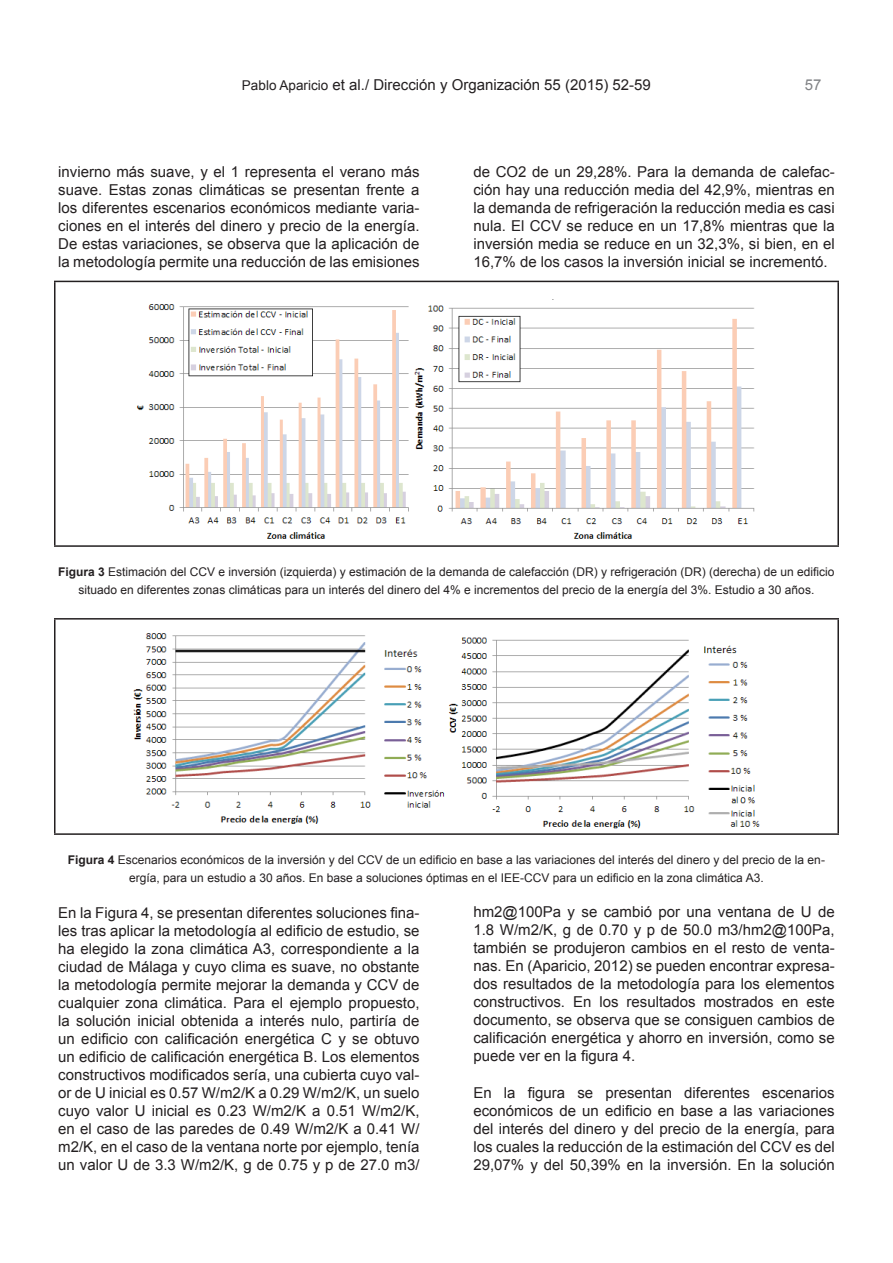
<style>
.page{position:relative;width:893px;height:1263px;background:#fff}
.page>*{position:absolute;margin:0;border:0;box-sizing:border-box;transform-origin:0 0}
.baseArticulos{font:15px/18px "Arial";color:#231f20;text-align:justify}
.t1{font:15px "Arial";color:#808285}
.anotaciones{font:12px/18px "Arial";color:#231f20;text-align:center}
.s1{font-size:13.5px}
.s2{font-weight:700}
</style>
<div class="page">
<hr style="left:54px;top:281px;width:785px;height:1px;background:#231f20">
<hr style="left:54px;top:282px;width:2px;height:263px;background:#231f20">
<hr style="left:837px;top:282px;width:2px;height:263px;background:#231f20">
<hr style="left:54px;top:545px;width:785px;height:2px;background:#231f20">
<img style="left:136px;top:299px;width:619px;height:240px">
<hr style="left:54px;top:618px;width:785px;height:2px;background:#231f20">
<hr style="left:54px;top:620px;width:2px;height:213px;background:#231f20">
<hr style="left:837px;top:620px;width:2px;height:213px;background:#231f20">
<hr style="left:54px;top:833px;width:785px;height:2px;background:#231f20">
<img style="left:133px;top:633px;width:627px;height:195px">
<p class="baseArticulos" style="left:242px;top:76px;width:410px"><span class="s1">Pablo Aparicio</span> et al./ Dirección y Organización 55 (2015) 52-59</p>
<p class="t1" style="left:805px;top:75px;width:18px">57</p>
<p class="baseArticulos" style="left:58px;top:163px;width:363px">invierno más suave, y el 1 representa el verano más suave. Estas zonas climáticas se presentan frente a los diferentes escenarios económicos mediante varia&shy;ciones en el interés del dinero y precio de la energía.<br>De estas variaciones, se observa que la aplicación de la metodología permite una reducción de las emisiones</p>
<p class="baseArticulos" style="left:473px;top:163px;width:363px">de CO2 de un 29,28%. Para la demanda de calefac&shy;ción hay una reducción media del 42,9%, mientras en la demanda de refrigeración la reducción media es casi nula. El CCV se reduce en un 17,8% mientras que la inversión media se reduce en un 32,3%, si bien, en el 16,7% de los casos la inversión inicial se incrementó.</p>
<p class="anotaciones" style="left:58px;top:563px;width:778px"><span class="s2">Figura 3</span> Estimación del CCV e inversión (izquierda) y estimación de la demanda de calefacción (DR) y refrigeración (DR) (derecha) de un edificio situado en diferentes zonas climáticas para un interés del dinero del 4% e incrementos del precio de la energía del 3%. Estudio a 30 años.</p>
<p class="anotaciones" style="left:68px;top:851px;width:759px"><span class="s2">Figura 4</span> Escenarios económicos de la inversión y del CCV de un edificio en base a las variaciones del interés del dinero y del precio de la en&shy;ergía, para un estudio a 30 años. En base a soluciones óptimas en el IEE-CCV para un edificio en la zona climática A3.</p>
<p class="baseArticulos" style="left:58px;top:904px;width:363px">En la Figura 4, se presentan diferentes soluciones fina&shy;les tras aplicar la metodología al edificio de estudio, se ha elegido la zona climática A3, correspondiente a la ciudad de Málaga y cuyo clima es suave, no obstante la metodología permite mejorar la demanda y CCV de cualquier zona climática. Para el ejemplo propuesto, la solución inicial obtenida a interés nulo, partiría de un edificio con calificación energética C y se obtuvo un edificio de calificación energética B. Los elementos constructivos modificados sería, una cubierta cuyo val&shy;or de U inicial es 0.57 W/m2/K a 0.29 W/m2/K, un suelo cuyo valor U inicial es 0.23 W/m2/K a 0.51 W/m2/K, en el caso de las paredes de 0.49 W/m2/K a 0.41 W/ m2/K, en el caso de la ventana norte por ejemplo, tenía un valor U de 3.3 W/m2/K, g de 0.75 y p de 27.0 m3/</p>
<p class="baseArticulos" style="left:473px;top:902px;width:363px">hm2@100Pa y se cambió por una ventana de U de 1.8 W/m2/K, g de 0.70 y p de 50.0 m3/hm2@100Pa, también se produjeron cambios en el resto de venta&shy;nas. En (Aparicio, 2012) se pueden encontrar expresa&shy;dos resultados de la metodología para los elementos constructivos. En los resultados mostrados en este documento, se observa que se consiguen cambios de calificación energética y ahorro en inversión, como se puede ver en la figura 4.</p>
<p class="baseArticulos" style="left:473px;top:1084px;width:363px">En la figura se presentan diferentes escenarios económicos de un edificio en base a las variaciones del interés del dinero y del precio de la energía, para los cuales la reducción de la estimación del CCV es del 29,07% y del 50,39% en la inversión. En la solución</p>
</div>
